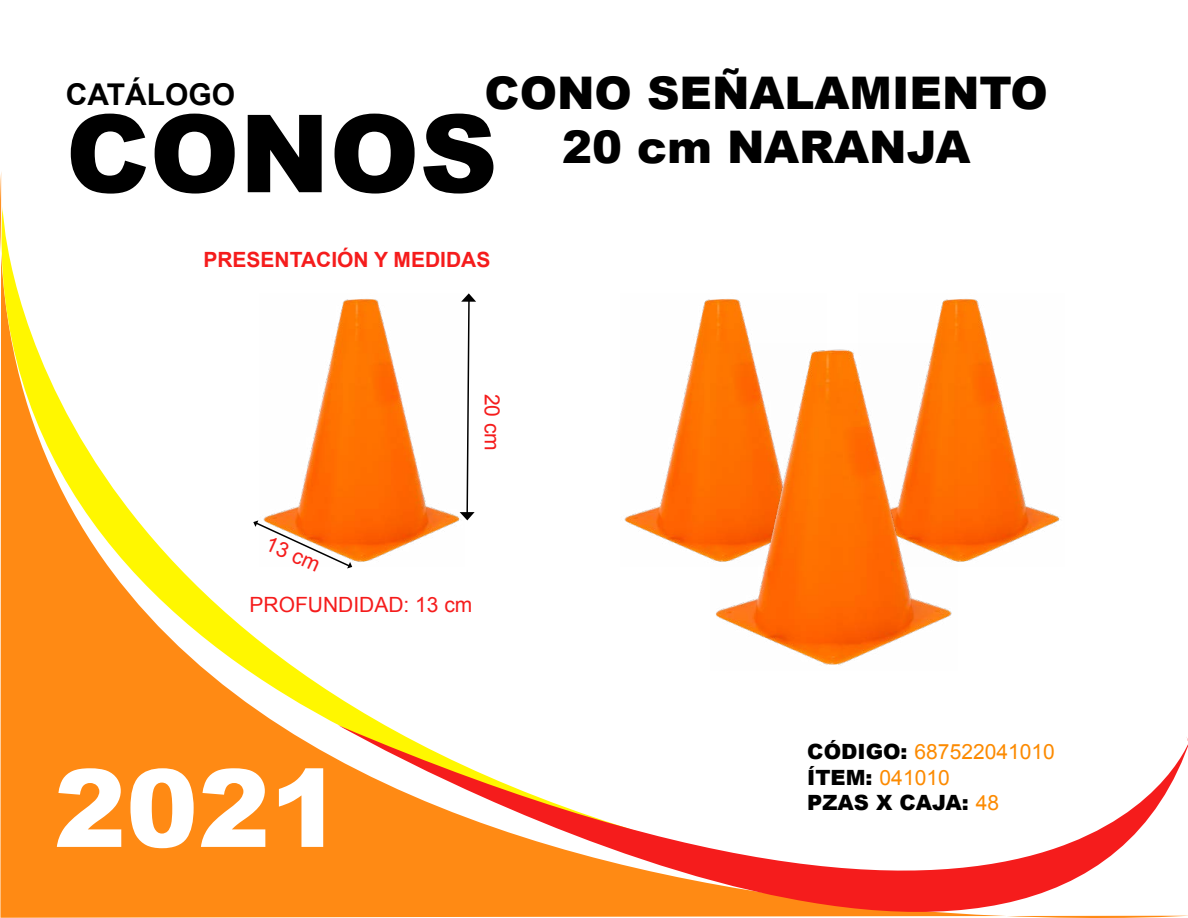
<style>
.page{position:relative;width:1188px;height:918px;background:#fff}
.page>*{position:absolute;margin:0;border:0;box-sizing:border-box;transform-origin:0 0}
.t1{font:900 108px "Arial";color:#000}
.t2{font:900 108px "Arial";color:#fff}
.t3{font:900 45px/54px "Arial";color:#000;text-align:center}
.t4{font:700 30px "Arial";color:#000}
.t5{font:900 21px/25.2px "Arial";color:#000}
.t6{font:21px "Arial";color:#f51c1c}
.t7{font:700 21px "Arial";color:#f51c1c}
.s1{font-weight:400;color:#fc8a00}
</style>
<div class="page">
<svg style="left:0;top:172px;width:338px;height:746px;fill:#ff8a14"></svg>
<svg style="left:0;top:206px;width:468px;height:629px"></svg>
<svg style="left:338px;top:725px;width:850px;height:193px"></svg>
<img style="left:259px;top:293px;width:206px;height:274px">
<img style="left:934px;top:299px;width:127px;height:263px">
<img style="left:624px;top:299px;width:126px;height:260px">
<img style="left:711px;top:343px;width:246px;height:322px">
<svg style="left:460px;top:293px;width:16px;height:227px"></svg>
<svg style="left:253px;top:520px;width:99px;height:48px"></svg>
<h3 class="t4" style="left:66px;top:75px;width:171px">CATÁLOGO</h3>
<h2 class="t3" style="left:485px;top:65px;width:565px">CONO SEÑALAMIENTO<br>20 cm NARANJA</h2>
<h1 class="t1" style="left:66px;top:75px;width:433px">CONOS</h1>
<p class="t7" style="left:203px;top:246px;width:289px">PRESENTACIÓN Y MEDIDAS</p>
<p class="t6" style="left:506px;top:394px;width:59px;rotate:90deg">20 cm</p>
<p class="t6" style="left:273px;top:530px;width:59px;rotate:24deg">13 cm</p>
<p class="t6" style="left:250px;top:591px;width:224px">PROFUNDIDAD: 13 cm</p>
<h1 class="t2" style="left:54px;top:730px;width:290px">2021</h1>
<p class="t5" style="left:807px;top:739px;width:249px">CÓDIGO: <span class="s1">687522041010<br></span>ÍTEM: <span class="s1">041010<br></span>PZAS X CAJA: <span class="s1">48</span></p>
</div>
